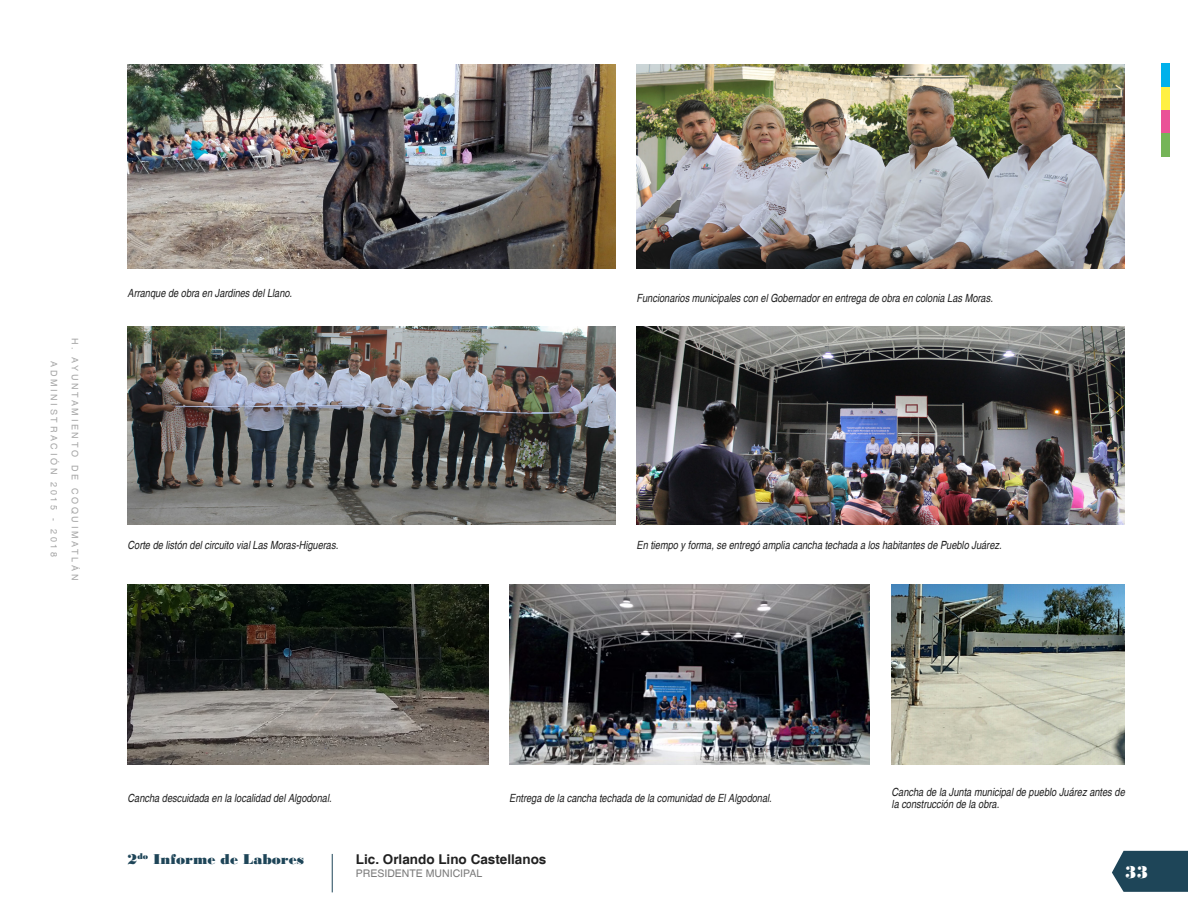
<style>
.page{position:relative;width:1188px;height:918px;background:#fff}
.page>*{position:absolute;margin:0;border:0;box-sizing:border-box;transform-origin:0 0}
.t1{font:18px "Bodoni MT Black";color:#fff}
.t2{font:15px "Bodoni MT Black";color:#1e4558}
.t3{font:700 13.5px "Helvetica";color:#212121}
.t4{font:italic condensed 11.25px/12px "Helvetica";color:#212121}
.t5{font:10.5px "Helvetica";color:#7a7a7a}
.t6{font:9px "Helvetica";letter-spacing:.3em;color:#a6a6a6}
</style>
<div class="page">
<hr style="left:332px;top:854px;width:1px;height:38px;background:#1e4558">
<svg style="left:1112px;top:851px;width:76px;height:41px;background:#2f5365"></svg>
<div style="left:1161px;top:64px;width:8px;height:23px;background:#00b1eb"></div>
<div style="left:1161px;top:87px;width:8px;height:23px;background:#fff042"></div>
<div style="left:1161px;top:110px;width:8px;height:24px;background:#ea5297"></div>
<div style="left:1161px;top:134px;width:8px;height:23px;background:#75b558"></div>
<img style="left:128px;top:584px;width:360px;height:180px">
<img style="left:892px;top:584px;width:233px;height:180px">
<img style="left:509px;top:584px;width:361px;height:180px">
<img style="left:128px;top:326px;width:487px;height:198px">
<img style="left:637px;top:326px;width:487px;height:198px">
<img style="left:128px;top:64px;width:487px;height:204px">
<img style="left:637px;top:64px;width:487px;height:204px">
<p class="t6" style="left:60px;top:361px;width:198px;rotate:90deg">ADMINISTRACIÓN 2015 - 2018</p>
<p class="t6" style="left:81px;top:338px;width:244px;rotate:90deg">H. AYUNTAMIENTO DE COQUIMATLÁN</p>
<p class="t4" style="left:128px;top:287px;width:166px">Arranque de obra en Jardines del Llano.</p>
<p class="t4" style="left:637px;top:292px;width:358px">Funcionarios municipales con el Gobernador en entrega de obra en colonia Las Moras.</p>
<p class="t4" style="left:128px;top:539px;width:212px">Corte de listón del circuito vial Las Moras-Higueras.</p>
<p class="t4" style="left:637px;top:539px;width:367px">En tiempo y forma, se entregó amplia cancha techada a los habitantes de Pueblo Juárez.</p>
<p class="t4" style="left:128px;top:792px;width:206px">Cancha descuidada en la localidad del Algodonal.</p>
<p class="t4" style="left:892px;top:786px;width:235px">Cancha de la Junta municipal de pueblo Juárez antes de la construcción de la obra.</p>
<p class="t4" style="left:509px;top:792px;width:264px">Entrega de la cancha techada de la comunidad de El Algodonal.</p>
<h2 class="t2" style="left:128px;top:850px;width:178px">2<sup>do</sup> Informe de Labores</h2>
<p class="t3" style="left:356px;top:851px;width:192px">Lic. Orlando Lino Castellanos</p>
<p class="t5" style="left:356px;top:867px;width:128px">PRESIDENTE MUNICIPAL</p>
<h1 class="t1" style="left:1125px;top:862px;width:25px">33</h1>
</div>
